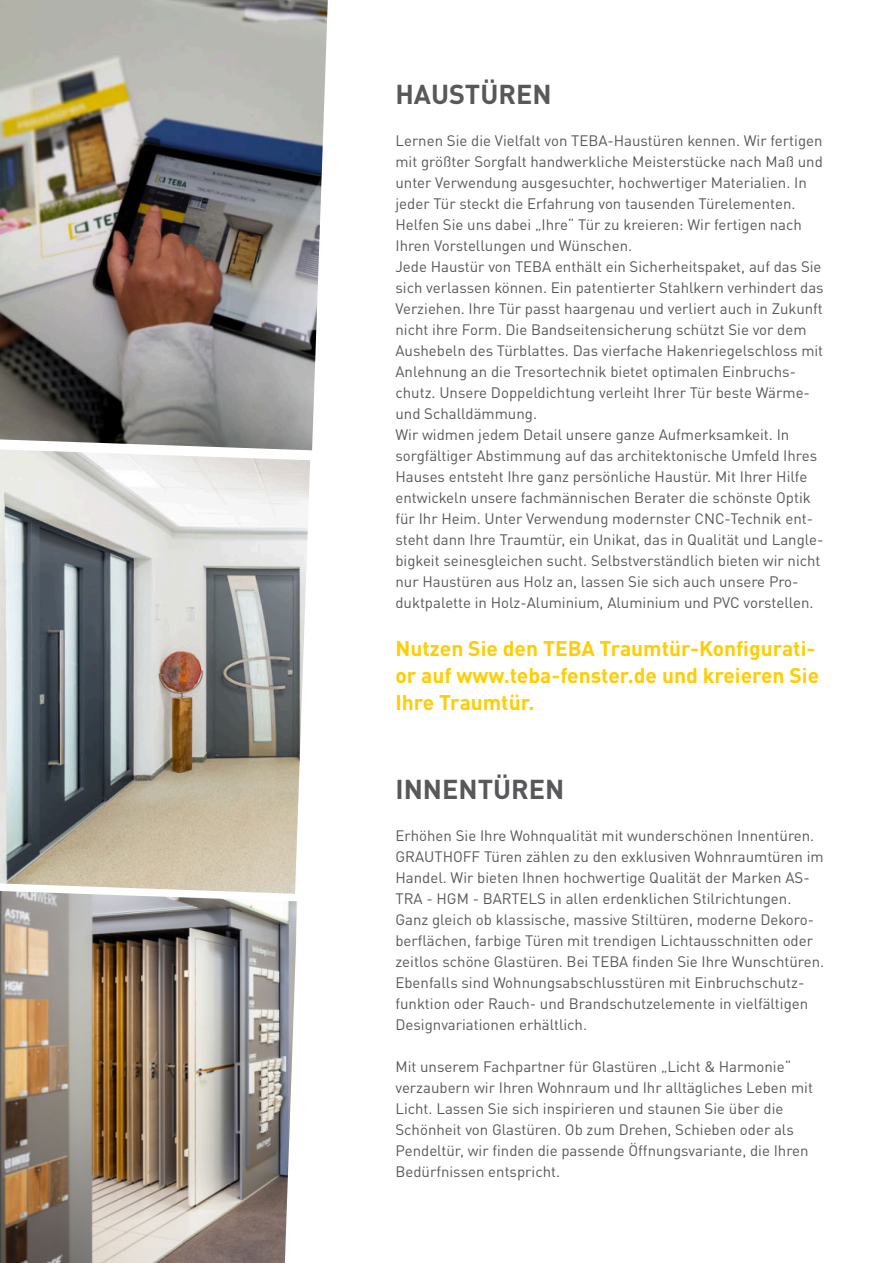
<style>
.page{position:relative;width:893px;height:1263px;background:#fff}
.page>*{position:absolute;margin:0;border:0;box-sizing:border-box;transform-origin:0 0}
.t1{font:700 27px "DINOT";color:#58585a}
.t2{font:700 21px/27px "DINOT";color:#ffcd00}
.t3{font:15px/21px "DINOT";color:#58585a}
</style>
<div class="page">
<img style="left:0;top:0;width:328px;height:450px">
<img style="left:0;top:438px;width:310px;height:441px">
<img style="left:0;top:879px;width:297px;height:384px">
<h1 class="t1" style="left:395px;top:80px;width:158px">HAUSTÜREN</h1>
<p class="t3" style="left:395px;top:131px;width:430px">Lernen Sie die Vielfalt von TEBA-Haustüren kennen. Wir fertigen mit größter Sorgfalt handwerkliche Meisterstücke nach Maß und unter Verwendung ausgesuchter, hochwertiger Materialien. In jeder Tür steckt die Erfahrung von tausenden Türelementen.<br>Helfen Sie uns dabei „Ihre“ Tür zu kreieren: Wir fertigen nach Ihren Vorstellungen und Wünschen.<br>Jede Haustür von TEBA enthält ein Sicherheitspaket, auf das Sie sich verlassen können. Ein patentierter Stahlkern verhindert das Verziehen. Ihre Tür passt haargenau und verliert auch in Zukunft nicht ihre Form. Die Bandseitensicherung schützt Sie vor dem Aushebeln des Türblattes. Das vierfache Hakenriegelschloss mit Anlehnung an die Tresortechnik bietet optimalen Einbruchs&shy;chutz. Unsere Doppeldichtung verleiht Ihrer Tür beste Wärme&shy;und Schalldämmung.<br>Wir widmen jedem Detail unsere ganze Aufmerksamkeit. In sorgfältiger Abstimmung auf das architektonische Umfeld Ihres Hauses entsteht Ihre ganz persönliche Haustür. Mit Ihrer Hilfe entwickeln unsere fachmännischen Berater die schönste Optik für Ihr Heim. Unter Verwendung modernster CNC-Technik ent&shy;steht dann Ihre Traumtür, ein Unikat, das in Qualität und Langle&shy;bigkeit seinesgleichen sucht. Selbstverständlich bieten wir nicht nur Haustüren aus Holz an, lassen Sie sich auch unsere Pro&shy;duktpalette in Holz-Aluminium, Aluminium und PVC vorstellen.</p>
<h2 class="t2" style="left:395px;top:635px;width:425px">Nutzen Sie den TEBA Traumtür-Konfigurati&shy;or auf www.teba-fenster.de und kreieren Sie<br>Ihre Traumtür.</h2>
<h1 class="t1" style="left:395px;top:774px;width:170px">INNENTÜREN</h1>
<p class="t3" style="left:395px;top:825px;width:430px">Erhöhen Sie Ihre Wohnqualität mit wunderschönen Innentüren.<br>GRAUTHOFF Türen zählen zu den exklusiven Wohnraumtüren im Handel. Wir bieten Ihnen hochwertige Qualität der Marken AS-TRA - HGM - BARTELS in allen erdenklichen Stilrichtungen.<br>Ganz gleich ob klassische, massive Stiltüren, moderne Dekoro&shy;berflächen, farbige Türen mit trendigen Lichtausschnitten oder zeitlos schöne Glastüren. Bei TEBA finden Sie Ihre Wunschtüren.<br>Ebenfalls sind Wohnungsabschlusstüren mit Einbruchschutz&shy;funktion oder Rauch- und Brandschutzelemente in vielfältigen Designvariationen erhältlich.</p>
<p class="t3" style="left:395px;top:1056px;width:419px">Mit unserem Fachpartner für Glastüren „Licht &amp; Harmonie“ verzaubern wir Ihren Wohnraum und Ihr alltägliches Leben mit Licht. Lassen Sie sich inspirieren und staunen Sie über die Schönheit von Glastüren. Ob zum Drehen, Schieben oder als Pendeltür, wir finden die passende Öffnungsvariante, die Ihren Bedürfnissen entspricht.</p>
</div>
